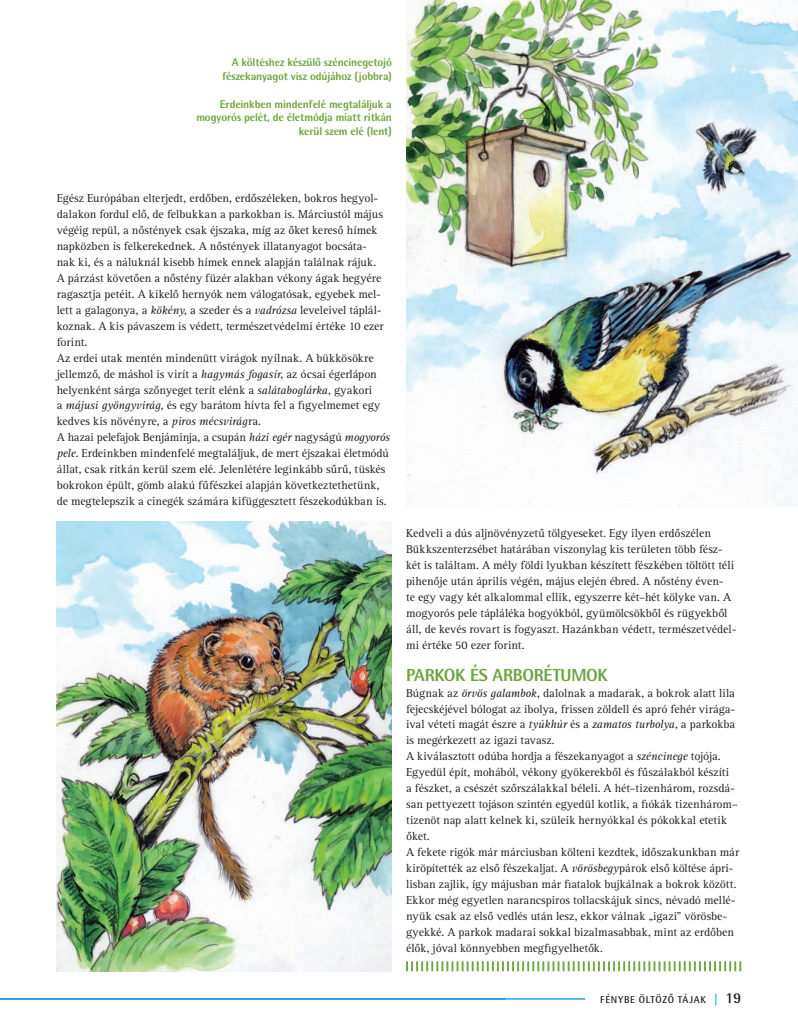
<style>
.page{position:relative;width:798px;height:1028px;background:#fff}
.page>*{position:absolute;margin:0;border:0;box-sizing:border-box;transform-origin:0 0}
.t1{font:800 17.5px "Rotis Semi Sans Pro";letter-spacing:-.015em;color:#6da53e}
.t2{font:11.88px/16px "Rotis Serif Pro";color:#231f20}
.t3{font:800 11.25px/13.8px "Rotis Semi Sans Pro";letter-spacing:-.01em;color:#6da53e;text-align:right}
.t4{font:700 10px "Rotis Semi Sans Pro";letter-spacing:.06em;color:#231f20}
.s1{font-style:italic}
.s2{font-size:11.25px;color:#0095d9}
.s3{font-size:15px}
</style>
<div class="page">
<hr style="left:0;top:998px;width:585px;height:1px;background:#0095d9">
<img style="left:406px;top:0;width:391px;height:506px">
<svg style="left:406px;top:961px;width:335px;height:10px"></svg>
<img style="left:57px;top:521px;width:335px;height:450px">
<p class="t3" style="left:222px;top:55px;width:171px">A költéshez készülő széncinegetojó fészekanyagot visz odújához (jobbra)</p>
<p class="t3" style="left:196px;top:97px;width:197px">Erdeinkben mindenfelé megtaláljuk a mogyorós pelét, de életmódja miatt ritkán kerül szem elé (lent)</p>
<p class="t2" style="left:57px;top:190px;width:334px">Egész Európában elterjedt, erdőben, erdőszéleken, bokros hegyol&shy;dalakon fordul elő, de felbukkan a parkokban is. Márciustól május végéig repül, a nőstények csak éjszaka, míg az őket kereső hímek napközben is felkerekednek. A nőstények illatanyagot bocsáta-<br>nak ki, és a náluknál kisebb hímek ennek alapján találnak rájuk.<br>A párzást követően a nőstény füzér alakban vékony ágak hegyére ragasztja petéit. A kikelő hernyók nem válogatósak, egyebek mel&shy;lett a galagonya, a <span class="s1">kökény</span>, a szeder és a <span class="s1">vadrózsa</span> leveleivel táplál&shy;koznak. A kis pávaszem is védett, természetvédelmi értéke 10 ezer forint.<br>Az erdei utak mentén mindenütt virágok nyílnak. A bükkösökre jellemző, de máshol is virít a <span class="s1">hagymás fogasír</span>, az ócsai égerlápon helyenként sárga szőnyeget terít elénk a <span class="s1">salátaboglárka</span>, gyakori<br>a <span class="s1">májusi gyöngyvirág</span>, és egy barátom hívta fel a figyelmemet egy kedves kis növényre, a <span class="s1">piros mécsvirág</span>ra.<br>A hazai pelefajok Benjáminja, a csupán <span class="s1">házi egér</span> nagyságú <span class="s1">mogyorós pele</span>. Erdeinkben mindenfelé megtaláljuk, de mert éjszakai életmódú állat, csak ritkán kerül szem elé. Jelenlétére leginkább sűrű, tüskés bokrokon épült, gömb alakú fűfészkei alapján következtethetünk, de megtelepszik a cinegék számára kifüggesztett fészekodúkban is.</p>
<p class="t2" style="left:406px;top:525px;width:332px">Kedveli a dús aljnövényzetű tölgyeseket. Egy ilyen erdőszélen Bükkszenterzsébet határában viszonylag kis területen több fész&shy;két is találtam. A mély földi lyukban készített fészkében töltött téli pihenője után április végén, május elején ébred. A nőstény éven-<br>te egy vagy két alkalommal ellik, egyszerre két–hét kölyke van. A mogyorós pele tápláléka bogyókból, gyümölcsökből és rügyekből áll, de kevés rovart is fogyaszt. Hazánkban védett, természetvédel&shy;mi értéke 50 ezer forint.</p>
<h1 class="t1" style="left:406px;top:663px;width:203px">Parkok és arborétumok</h1>
<p class="t2" style="left:406px;top:684px;width:334px">Búgnak az <span class="s1">örvös galambok</span>, dalolnak a madarak, a bokrok alatt lila fejecskéjével bólogat az ibolya, frissen zöldell és apró fehér virága&shy;ival véteti magát észre a <span class="s1">tyúkhúr</span> és a <span class="s1">zamatos turbolya</span>, a parkokba is megérkezett az igazi tavasz.<br>A kiválasztott odúba hordja a fészekanyagot a <span class="s1">széncinege</span> tojója.<br>Egyedül épít, mohából, vékony gyökerekből és fűszálakból készíti<br>a fészket, a csészét szőrszálakkal béleli. A hét–tizenhárom, rozsdá&shy;san pettyezett tojáson szintén egyedül kotlik, a fiókák tizenhárom– tizenöt nap alatt kelnek ki, szüleik hernyókkal és pókokkal etetik őket.<br>A fekete rigók már márciusban költeni kezdtek, időszakunkban már kiröpítették az első fészekaljat. A <span class="s1">vörösbegy</span>párok első költése ápri&shy;lisban zajlik, így májusban már fiatalok bujkálnak a bokrok között.<br>Ekkor még egyetlen narancspiros tollacskájuk sincs, névadó mellé&shy;nyük csak az első vedlés után lesz, ekkor válnak „igazi” vörösbe&shy;gyekké. A parkok madarai sokkal bizalmasabbak, mint az erdőben élők, jóval könnyebben megfigyelhetők.</p>
<p class="t4" style="left:600px;top:993px;width:142px">FÉNYBE ÖLTÖZŐ TÁJAK <span class="s2">|</span> <span class="s3">19</span></p>
</div>
